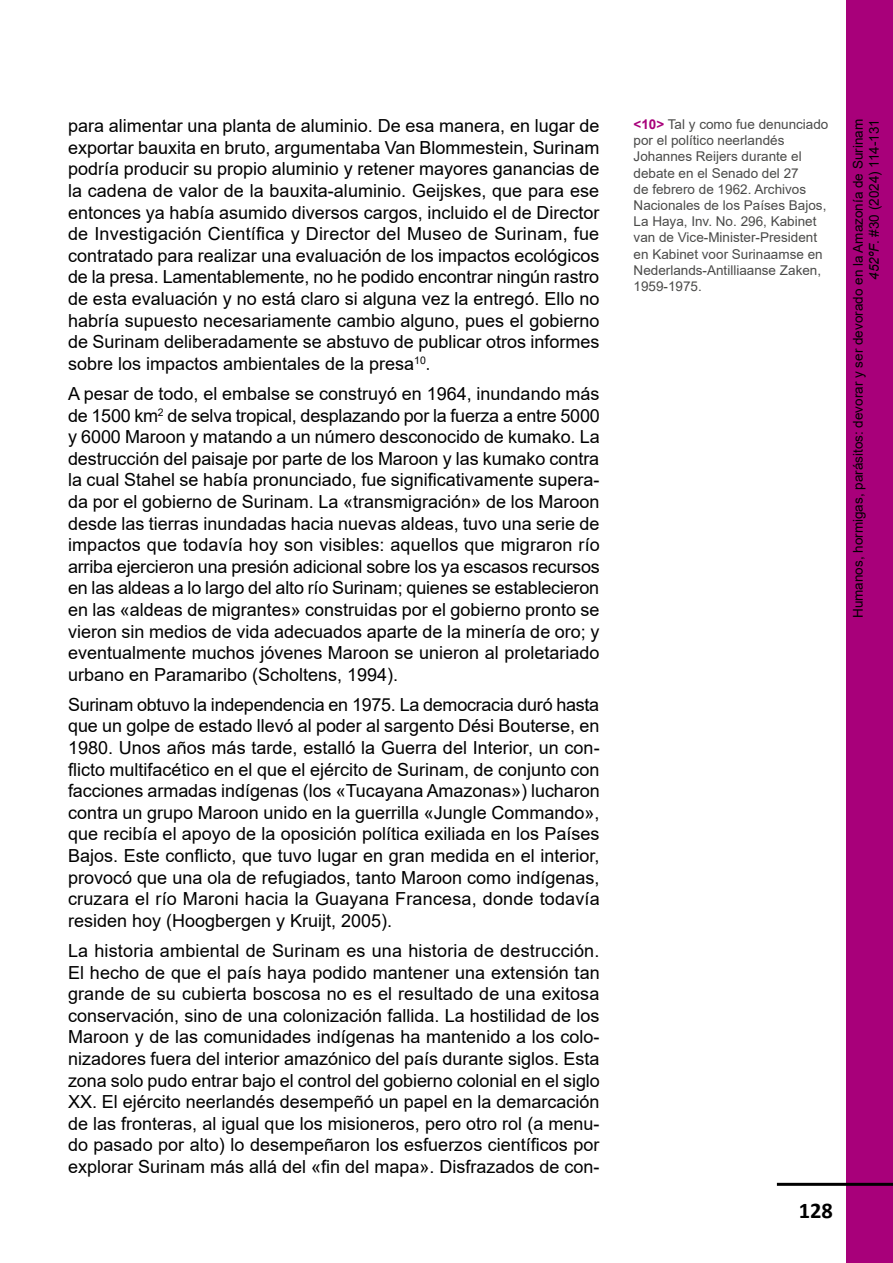
<style>
.page{position:relative;width:893px;height:1263px;background:#fff}
.page>*{position:absolute;margin:0;border:0;box-sizing:border-box;transform-origin:0 0}
.t1{font:700 22.5px "Calibri";color:#000}
.t2{font:18px/21.6px "Arial";color:#000;text-align:justify}
.t3{font:13.5px/16.2px "Arial";color:#4a4a49}
.t4{font:13.5px/16.2px "Arial";color:#000;text-align:right}
.s1{font-family:"Times New Roman"}
.s2{font-weight:700;color:#a8007a}
.s3{font-style:italic}
</style>
<div class="page">
<div style="left:846px;top:0;width:47px;height:1263px;background:#a8007a"></div>
<hr style="left:777px;top:1183px;width:116px;height:3px;background:#000">
<p class="t2" style="left:68px;top:115px;width:533px">para alimentar una planta de aluminio. De esa manera, en lugar de exportar bauxita en bruto, argumentaba Van Blommestein, Surinam podría producir su propio aluminio y retener mayores ganancias de la cadena de valor de la bauxita-aluminio. Geijskes, que para ese entonces ya había asumido diversos cargos, incluido el de Director de Investigación Científica y Director del Museo de Surinam, fue contratado para realizar una evaluación de los impactos ecológicos de la presa. Lamentablemente, no he podido encontrar ningún rastro de esta evaluación y no está claro si alguna vez la entregó. Ello no habría supuesto necesariamente cambio alguno, pues el gobierno de Surinam deliberadamente se abstuvo de publicar otros informes sobre los impactos ambientales de la presa<sup>10</sup><span class="s1">.</span></p>
<p class="t2" style="left:68px;top:383px;width:533px">A pesar de todo, el embalse se construyó en 1964, inundando más de 1500 km<sup>2</sup> de selva tropical, desplazando por la fuerza a entre 5000 y 6000 Maroon y matando a un número desconocido de kumako. La destrucción del paisaje por parte de los Maroon y las kumako contra la cual Stahel se había pronunciado, fue significativamente supera&shy;da por el gobierno de Surinam. La «transmigración» de los Maroon desde las tierras inundadas hacia nuevas aldeas, tuvo una serie de impactos que todavía hoy son visibles: aquellos que migraron río arriba ejercieron una presión adicional sobre los ya escasos recursos en las aldeas a lo largo del alto río Surinam; quienes se establecieron en las «aldeas de migrantes» construidas por el gobierno pronto se vieron sin medios de vida adecuados aparte de la minería de oro; y eventualmente muchos jóvenes Maroon se unieron al proletariado urbano en Paramaribo (Scholtens, 1994).</p>
<p class="t2" style="left:68px;top:694px;width:533px">Surinam obtuvo la independencia en 1975. La democracia duró hasta que un golpe de estado llevó al poder al sargento Dési Bouterse, en 1980. Unos años más tarde, estalló la Guerra del Interior, un con&shy;flicto multifacético en el que el ejército de Surinam, de conjunto con facciones armadas indígenas (los «Tucayana Amazonas») lucharon contra un grupo Maroon unido en la guerrilla «Jungle Commando», que recibía el apoyo de la oposición política exiliada en los Países Bajos. Este conflicto, que tuvo lugar en gran medida en el interior, provocó que una ola de refugiados, tanto Maroon como indígenas, cruzara el río Maroni hacia la Guayana Francesa, donde todavía residen hoy (Hoogbergen y Kruijt, 2005).</p>
<p class="t2" style="left:68px;top:940px;width:533px">La historia ambiental de Surinam es una historia de destrucción.<br>El hecho de que el país haya podido mantener una extensión tan grande de su cubierta boscosa no es el resultado de una exitosa conservación, sino de una colonización fallida. La hostilidad de los Maroon y de las comunidades indígenas ha mantenido a los colo&shy;nizadores fuera del interior amazónico del país durante siglos. Esta zona solo pudo entrar bajo el control del gobierno colonial en el siglo XX. El ejército neerlandés desempeñó un papel en la demarcación de las fronteras, al igual que los misioneros, pero otro rol (a menu&shy;do pasado por alto) lo desempeñaron los esfuerzos científicos por explorar Surinam más allá del «fin del mapa». Disfrazados de con-</p>
<p class="t3" style="left:634px;top:116px;width:196px"><span class="s2">&lt;10&gt;</span> Tal y como fue denunciado por el político neerlandés<br>Johannes Reijers durante el debate en el Senado del 27<br>de febrero de 1962. Archivos<br>Nacionales de los Países Bajos,<br>La Haya, Inv. No. 296, Kabinet van de Vice-Minister-President en Kabinet voor Surinaamse en<br>Nederlands-Antilliaanse Zaken,<br>1959-1975.</p>
<p class="t4" style="left:850px;top:618px;width:500px;rotate:-90deg">Humanos, hormigas, parásitos: devorar y ser devorado en la Amazonía de Surinam<br><span class="s3">452ºF</span>. #30 (2024) 114-131</p>
<p class="t1" style="left:799px;top:1195px;width:36px">128</p>
</div>
